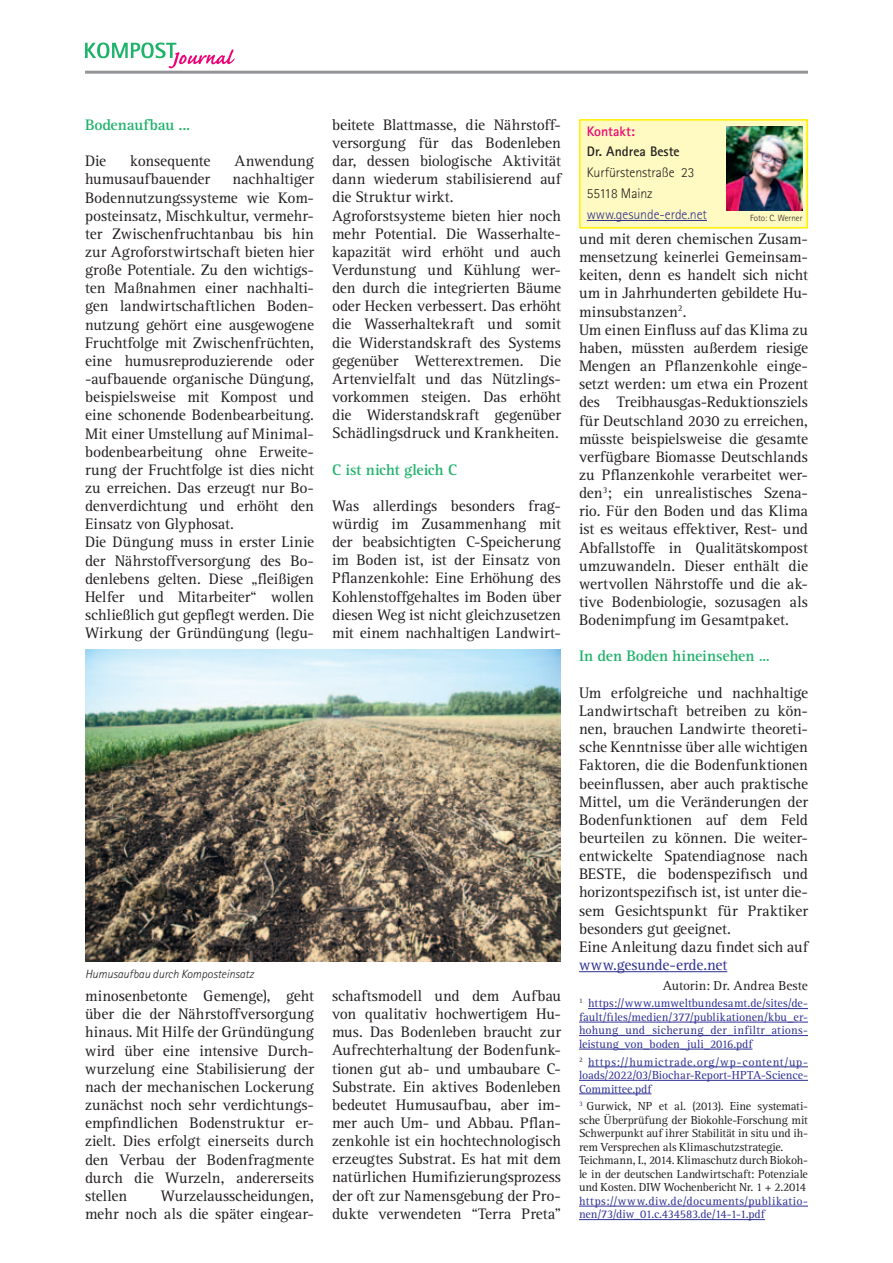
<style>
.page{position:relative;width:893px;height:1263px;background:#fff}
.page>*{position:absolute;margin:0;border:0;box-sizing:border-box;transform-origin:0 0}
.t1{font:15.75px/18.1px "Rotis Serif Std";color:#231f20}
.t2{font:700 15.75px "Rotis Serif Std";letter-spacing:-.005em;color:#1eb26a}
.t3{font:15.75px "Rotis Serif Std";color:#2e3092}
.t4{font:15.75px "Rotis Serif Std";letter-spacing:-.02em;color:#231f20}
.t5{font:300 13.8px/20.9px "Rotis Sans Serif Std";letter-spacing:-.005em;color:#231f20}
.t6{font:300 13.8px "Rotis Sans Serif Std";letter-spacing:-.005em;color:#2e3092}
.t7{font:700 13.8px "Rotis Sans Serif Std";color:#231f20}
.t8{font:700 13.8px "Rotis Sans Serif Std";color:#ed0277}
.t9{font:13.5px "Rotis Serif Std";color:#231f20}
.t10{font:12px/13.5px "Rotis Serif Std";letter-spacing:.005em;color:#2e3092;text-align:justify}
.t11{font:12px/13.5px "Rotis Serif Std";letter-spacing:-.01em;color:#231f20}
.t12{font:italic 300 12px "Rotis Sans Serif Std";color:#231f20}
.t13{font:300 9px "Rotis Sans Serif Std";letter-spacing:-.005em;color:#231f20}
</style>
<div class="page">
<hr style="left:85px;top:71px;width:723px;height:3px;background:#939598">
<svg style="left:85px;top:43px;width:150px;height:25px"></svg>
<img style="left:85px;top:649px;width:476px;height:312px">
<hr style="left:579px;top:971px;width:148px;height:1px;background:#2e3092">
<hr style="left:588px;top:1008px;width:220px;height:1px;background:#2e3092">
<hr style="left:579px;top:1022px;width:229px;height:1px;background:#2e3092">
<hr style="left:579px;top:1035px;width:229px;height:1px;background:#2e3092">
<hr style="left:579px;top:1049px;width:173px;height:1px;background:#2e3092">
<hr style="left:588px;top:1066px;width:220px;height:1px;background:#2e3092">
<hr style="left:579px;top:1080px;width:229px;height:1px;background:#2e3092">
<hr style="left:579px;top:1093px;width:72px;height:1px;background:#2e3092">
<hr style="left:579px;top:1206px;width:229px;height:1px;background:#2e3092">
<hr style="left:579px;top:1219px;width:186px;height:1px;background:#2e3092">
<div style="left:579px;top:119px;width:229px;height:110px;background:#fffac1;border:2px solid #fff101"></div>
<hr style="left:587px;top:220px;width:120px;height:1px;background:#2e3092">
<img style="left:727px;top:126px;width:76px;height:84px">
<p class="t2" style="left:85px;top:116px;width:107px">Bodenaufbau ...</p>
<p class="t1" style="left:85px;top:152px;width:23px">Die</p>
<p class="t1" style="left:130px;top:152px;width:82px">konsequente</p>
<p class="t1" style="left:235px;top:152px;width:81px">Anwendung</p>
<p class="t4" style="left:85px;top:170px;width:127px">humusaufbauender</p>
<p class="t1" style="left:85px;top:171px;width:231px;text-indent:147px">nachhaltiger<br>Bodennutzungssysteme wie Kom&shy;posteinsatz, Mischkultur, vermehr&shy;ter Zwischenfruchtanbau bis hin zur Agroforstwirtschaft bieten hier große Potentiale. Zu den wichtigs&shy;ten Maßnahmen einer nachhalti&shy;gen landwirtschaftlichen Boden&shy;nutzung gehört eine ausgewogene<br>Fruchtfolge mit Zwischenfrüchten, eine humusreproduzierende oder -aufbauende organische Düngung, beispielsweise mit Kompost und eine schonende Bodenbearbeitung.<br>Mit einer Umstellung auf Minimal&shy;bodenbearbeitung ohne Erweite&shy;rung der Fruchtfolge ist dies nicht zu erreichen. Das erzeugt nur Bo&shy;denverdichtung und erhöht den<br>Einsatz von Glyphosat.<br>Die Düngung muss in erster Linie der Nährstoffversorgung des Bo&shy;denlebens gelten. Diese „fleißigen<br>Helfer und Mitarbeiter“ wollen schließlich gut gepflegt werden. Die<br>Wirkung der Gründüngung (legu-</p>
<p class="t12" style="left:85px;top:967px;width:170px">Humusaufbau durch Komposteinsatz</p>
<p class="t1" style="left:85px;top:987px;width:231px;text-align:justify">minosenbetonte Gemenge), geht über die der Nährstoffversorgung hinaus. Mit Hilfe der Gründüngung wird über eine intensive Durch&shy;wurzelung eine Stabilisierung der nach der mechanischen Lockerung zunächst noch sehr verdichtungs&shy;empfindlichen Bodenstruktur er&shy;zielt. Dies erfolgt einerseits durch den Verbau der Bodenfragmente durch die Wurzeln, andererseits stellen</p>
<p class="t1" style="left:85px;top:1187px;width:230px;text-align:right">Wurzelausscheidungen,<br>mehr noch als die später eingear-</p>
<p class="t1" style="left:332px;top:116px;width:231px">beitete Blattmasse, die Nährstoff&shy;versorgung für das Bodenleben dar, dessen biologische Aktivität dann wiederum stabilisierend auf die Struktur wirkt.<br>Agroforstsysteme bieten hier noch mehr Potential. Die Wasserhalte&shy;kapazität wird erhöht und auch<br>Verdunstung und Kühlung wer&shy;den durch die integrierten Bäume oder Hecken verbessert. Das erhöht die Wasserhaltekraft und somit die Widerstandskraft des Systems gegenüber Wetterextremen. Die<br>Artenvielfalt und das Nützlings&shy;vorkommen steigen. Das erhöht die Widerstandskraft gegenüber<br>Schädlingsdruck und Krankheiten.</p>
<p class="t2" style="left:332px;top:460px;width:127px">C ist nicht gleich C</p>
<p class="t1" style="left:332px;top:497px;width:231px;text-align:justify">Was allerdings besonders frag&shy;würdig im Zusammenhang mit der beabsichtigten C-Speicherung im Boden ist, ist der Einsatz von Pflanzenkohle: Eine Erhöhung des Kohlenstoffgehaltes im Boden über diesen Weg ist nicht gleichzusetzen mit einem nachhaltigen Landwirt-</p>
<p class="t1" style="left:332px;top:987px;width:231px;text-align:justify">schaftsmodell und dem Aufbau von qualitativ hochwertigem Hu&shy;mus. Das Bodenleben braucht zur Aufrechterhaltung der Bodenfunk&shy;tionen gut ab- und umbaubare C-Substrate. Ein aktives Bodenleben bedeutet Humusaufbau, aber im&shy;mer auch Um- und Abbau. Pflan&shy;zenkohle ist ein hochtechnologisch erzeugtes Substrat. Es hat mit dem natürlichen Humifizierungsprozess der oft zur Namensgebung der Pro&shy;dukte verwendeten “Terra Preta”</p>
<p class="t8" style="left:587px;top:122px;width:50px">Kontakt:</p>
<p class="t7" style="left:587px;top:143px;width:94px">Dr. Andrea Beste</p>
<p class="t5" style="left:587px;top:162px;width:109px">Kurfürstenstraße 23<br>55118 Mainz</p>
<p class="t6" style="left:587px;top:206px;width:122px">www.gesunde-erde.net</p>
<p class="t13" style="left:750px;top:213px;width:54px">Foto: C. Werner</p>
<p class="t1" style="left:579px;top:230px;width:231px">und mit deren chemischen Zusam&shy;mensetzung keinerlei Gemeinsam&shy;keiten, denn es handelt sich nicht um in Jahrhunderten gebildete Hu&shy;minsubstanzen<sup>2</sup>.<br>Um einen Einfluss auf das Klima zu haben, müssten außerdem riesige Mengen an Pflanzenkohle einge&shy;setzt werden: um etwa ein Prozent des Treibhausgas-Reduktionsziels für Deutschland 2030 zu erreichen, müsste beispielsweise die gesamte verfügbare Biomasse Deutschlands zu Pflanzenkohle verarbeitet wer&shy;den<sup>3</sup>; ein unrealistisches Szena&shy;rio. Für den Boden und das Klima ist es weitaus effektiver, Rest- und Abfallstoffe in Qualitätskompost umzuwandeln. Dieser enthält die wertvollen Nährstoffe und die ak&shy;tive Bodenbiologie, sozusagen als Bodenimpfung im Gesamtpaket.</p>
<p class="t2" style="left:579px;top:647px;width:192px">In den Boden hineinsehen …</p>
<p class="t1" style="left:579px;top:684px;width:231px">Um erfolgreiche und nachhaltige Landwirtschaft betreiben zu kön&shy;nen, brauchen Landwirte theoreti&shy;sche Kenntnisse über alle wichtigen Faktoren, die die Bodenfunktionen beeinflussen, aber auch praktische Mittel, um die Veränderungen der Bodenfunktionen auf dem Feld beurteilen zu können. Die weiter&shy;entwickelte Spatendiagnose nach BESTE, die bodenspezifisch und horizontspezifisch ist, ist unter die&shy;sem Gesichtspunkt für Praktiker besonders gut geeignet.<br>Eine Anleitung dazu findet sich auf</p>
<p class="t3" style="left:579px;top:956px;width:150px">www.gesunde-erde.net</p>
<p class="t9" style="left:663px;top:977px;width:147px">Autorin: Dr. Andrea Beste</p>
<p class="t10" style="left:579px;top:997px;width:230px"><sup>1</sup> https://www.umweltbundesamt.de/sites/de&shy;fault/files/medien/377/publikationen/kbu_er&shy;hohung_und_sicherung_der_infiltr_ations&shy;leistung_von_boden_juli_2016.pdf</p>
<p class="t10" style="left:579px;top:1055px;width:230px"><sup>2</sup> https://humictrade.org/wp-content/up&shy;loads/2022/03/Biochar-Report-HPTA-Science-Committee.pdf</p>
<p class="t11" style="left:579px;top:1100px;width:230px"><sup>3</sup> Gurwick, NP et al. (2013). Eine systemati&shy;sche Überprüfung der Biokohle-Forschung mit Schwerpunkt auf ihrer Stabilität in situ und ih&shy;rem Versprechen als Klimaschutzstrategie.<br>Teichmann, I., 2014. Klimaschutz durch Biokoh&shy;le in der deutschen Landwirtschaft: Potenziale und Kosten. DIW Wochenbericht Nr. 1 + 2.2014</p>
<p class="t10" style="left:579px;top:1194px;width:230px">https://www.diw.de/documents/publikatio&shy;nen/73/diw_01.c.434583.de/14-1-1.pdf</p>
</div>
